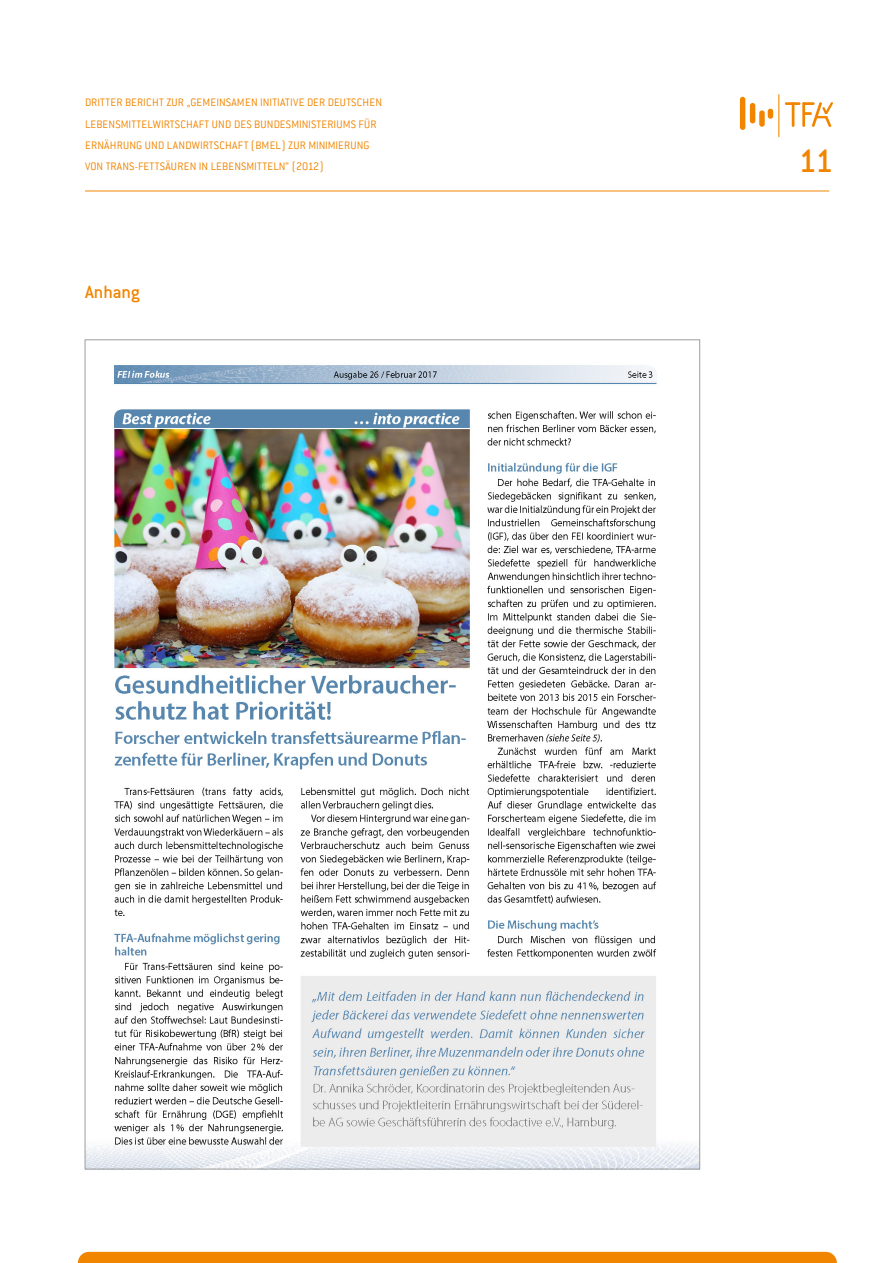
<style>
.page{position:relative;width:893px;height:1263px;background:#fff}
.page>*{position:absolute;margin:0;border:0;box-sizing:border-box;transform-origin:0 0}
.t1{font:500 36px "Conduit ITC";color:#f18500}
.t2{font:500 19.5px "Conduit ITC";color:#f18500}
.t3{font:300 12px "Conduit ITC";letter-spacing:.005em;color:#f18500}
</style>
<div class="page">
<img style="left:87px;top:365px;width:611px;height:802px">
<hr style="left:85px;top:191px;width:744px;height:1px;background:#f18500">
<div style="left:740px;top:97px;width:5px;height:33px;background:#f18500;border-radius:3px"></div>
<div style="left:750px;top:103px;width:5px;height:20px;background:#f18500;border-radius:3px"></div>
<div style="left:759px;top:110px;width:6px;height:17px;background:#f18500;border-radius:3px"></div>
<div style="left:768px;top:109px;width:5px;height:10px;background:#f18500;border-radius:3px"></div>
<hr style="left:792px;top:102px;width:2px;height:25px;background:#f18500">
<hr style="left:785px;top:102px;width:15px;height:3px;background:#f18500">
<svg style="left:802px;top:102px;width:31px;height:25px"></svg>
<hr style="left:778px;top:94px;width:1px;height:43px;background:#f18500">
<div style="left:78px;top:1252px;width:759px;height:11px;background:#f18500"></div>
<p class="t3" style="left:85px;top:96px;width:119px">DRITTER BERICHT ZUR „GEMEINSAMEN</p>
<p class="t3" style="left:260px;top:96px;width:9px">INITIATIVE</p>
<p class="t3" style="left:307px;top:96px;width:28px">DE R DEUTSC</p>
<p class="t3" style="left:363px;top:96px;width:14px">HEN</p>
<p class="t3" style="left:85px;top:117px;width:12px">LEBENSMITTELWI</p>
<p class="t3" style="left:164px;top:117px;width:56px">RTSCHAFT UND</p>
<p class="t3" style="left:234px;top:117px;width:33px">DES BUNDESMINISTE</p>
<p class="t3" style="left:327px;top:117px;width:13px">RIUMS</p>
<p class="t3" style="left:359px;top:117px;width:20px">FÜR</p>
<p class="t3" style="left:85px;top:139px;width:45px">ERNÄHRUNG</p>
<p class="t3" style="left:145px;top:139px;width:8px">UND</p>
<p class="t3" style="left:167px;top:139px;width:13px">LANDWI</p>
<p class="t3" style="left:203px;top:139px;width:119px">RTSCHAFT (BMEL) ZUR MINIMIE</p>
<p class="t3" style="left:344px;top:139px;width:14px">RUNG</p>
<p class="t3" style="left:85px;top:160px;width:7px">VON</p>
<p class="t3" style="left:106px;top:160px;width:44px">TRANS-FETTS</p>
<p class="t3" style="left:165px;top:160px;width:58px">ÄUREN IN LEBENSMITTELN</p>
<p class="t3" style="left:286px;top:160px;width:39px">“ (2012)</p>
<h2 class="t2" style="left:85px;top:281px;width:56px">Anhang</h2>
<h1 class="t1" style="left:798px;top:140px;width:36px">11</h1>
</div>
